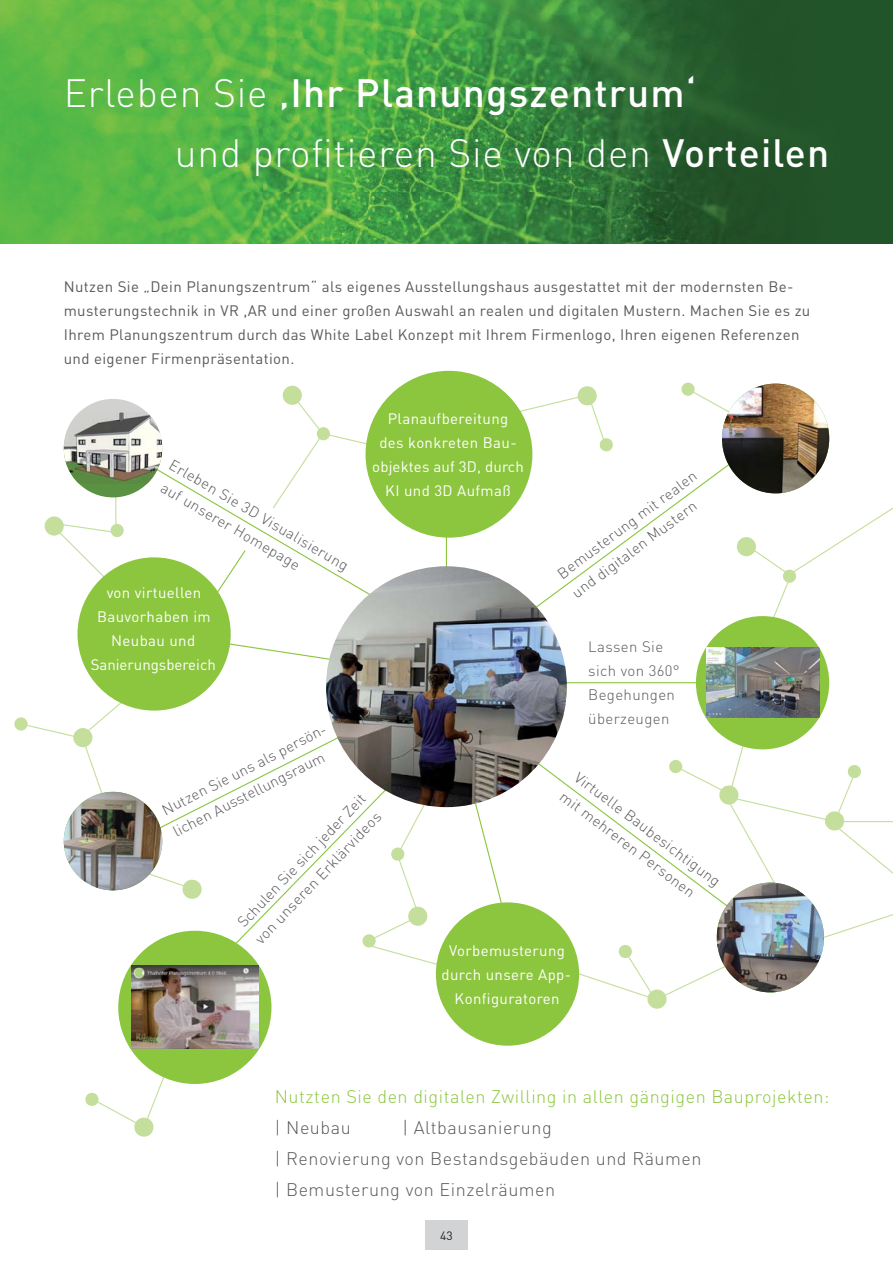
<style>
.page{position:relative;width:893px;height:1263px;background:#fff}
.page>*{position:absolute;margin:0;border:0;box-sizing:border-box;transform-origin:0 0}
.t1{font:300 39px/60px "DIN Pro";letter-spacing:.02em;color:#fff}
.t2{font:300 18px/31px "DIN Pro";letter-spacing:.03em;color:#58595b}
.t3{font:300 18px "DIN Pro";letter-spacing:.03em;color:#8cc63f}
.t4{font:15px/24px "DIN Pro";letter-spacing:.025em;color:#58595b}
.t5{font:300 15px/24px "DIN Pro";letter-spacing:.025em;color:#58595b}
.t6{font:15px/24px "DIN Pro";letter-spacing:.025em;color:#fff;text-align:center}
.t7{font:12px "DIN Pro";color:#231f20}
.s1{font-weight:500}
</style>
<div class="page">
<div style="left:425px;top:1220px;width:43px;height:30px;background:#d1d3d4"></div>
<div style="left:647px;top:989px;width:19px;height:20px;background:#c4df9b;border-radius:50%"></div>
<div style="left:14px;top:717px;width:14px;height:13px;background:#c4df9b;border-radius:50%"></div>
<div style="left:111px;top:524px;width:13px;height:13px;background:#c4df9b;border-radius:50%"></div>
<div style="left:45px;top:516px;width:19px;height:20px;background:#c4df9b;border-radius:50%"></div>
<svg style="left:54px;top:491px;width:63px;height:86px"></svg>
<svg style="left:85px;top:1069px;width:84px;height:68px"></svg>
<div style="left:283px;top:386px;width:19px;height:19px;background:#c4df9b;border-radius:50%"></div>
<svg style="left:471px;top:790px;width:37px;height:120px"></svg>
<svg style="left:19px;top:689px;width:430px;height:279px"></svg>
<svg style="left:226px;top:639px;width:110px;height:23px"></svg>
<hr style="left:446px;top:480px;width:1px;height:130px;background:#8cc63f">
<div style="left:0;top:0;width:893px;height:243px;background:#225429"></div>
<img style="left:0;top:0;width:749px;height:243px">
<img style="left:326px;top:566px;width:241px;height:241px;border-radius:50%">
<svg style="left:64px;top:399px;width:98px;height:98px"></svg>
<img style="left:64px;top:413px;width:78px;height:71px">
<div style="left:77px;top:557px;width:154px;height:153px;background:#8cc63f;border-radius:50%"></div>
<div style="left:365px;top:371px;width:167px;height:167px;background:#8cc63f;border-radius:50%"></div>
<div style="left:436px;top:902px;width:143px;height:144px;background:#8cc63f;border-radius:50%"></div>
<div style="left:118px;top:931px;width:153px;height:153px;background:#8cc63f;border-radius:50%"></div>
<img style="left:131px;top:966px;width:128px;height:83px">
<div style="left:696px;top:616px;width:133px;height:133px;background:#8cc63f;border-radius:50%"></div>
<img style="left:706px;top:648px;width:113px;height:23px">
<img style="left:64px;top:792px;width:98px;height:98px;border-radius:50%">
<svg style="left:142px;top:396px;width:243px;height:208px"></svg>
<svg style="left:532px;top:671px;width:361px;height:331px"></svg>
<hr style="left:838px;top:821px;width:55px;height:1px;background:#c4df9b">
<svg style="left:517px;top:382px;width:376px;height:244px"></svg>
<h1 class="t1" style="left:175px;top:68px;width:656px;text-indent:-111px">Erleben Sie <span class="s1">‚Ihr Planungszentrum‘<br></span>und profitieren Sie von den <span class="s1">Vorteilen</span></h1>
<p class="t4" style="left:64px;top:276px;width:748px">Nutzen Sie „Dein Planungszentrum“ als eigenes Ausstellungshaus ausgestattet mit der modernsten Be&shy;musterungstechnik in VR ,AR und einer großen Auswahl an realen und digitalen Mustern. Machen Sie es zu Ihrem Planungszentrum durch das White Label Konzept mit Ihrem Firmenlogo, Ihren eigenen Referenzen und eigener Firmenpräsentation.</p>
<p class="t6" style="left:372px;top:408px;width:153px">Planaufbereitung<br>des konkreten Bau&shy;objektes auf 3D, durch<br>KI und 3D Aufmaß</p>
<p class="t5" style="left:175px;top:455px;width:206px;rotate:30deg">Erleben Sie 3D Visualisierung auf unserer Homepage</p>
<p class="t5" style="left:553px;top:567px;width:171px;rotate:-37deg">Bemusterung mit realen und digitalen Mustern</p>
<p class="t6" style="left:91px;top:582px;width:127px">von virtuellen<br>Bauvorhaben im<br>Neubau und<br>Sanierungsbereich</p>
<p class="t5" style="left:588px;top:636px;width:93px">Lassen Sie sich von 360°<br>Begehungen überzeugen</p>
<p class="t5" style="left:159px;top:802px;width:185px;rotate:-27deg">Nutzen Sie uns als persön&shy;lichen Ausstellungsraum</p>
<p class="t5" style="left:582px;top:767px;width:180px;rotate:37deg">Virtuelle Baubesichtigung mit mehreren Personen</p>
<p class="t5" style="left:232px;top:917px;width:179px;rotate:-46deg">Schulen Sie sich jeder Zeit von unseren Erklärvideos</p>
<p class="t6" style="left:442px;top:940px;width:131px">Vorbemusterung durch unsere App-<br>Konfiguratoren</p>
<p class="t3" style="left:275px;top:1090px;width:556px">Nutzten Sie den digitalen Zwilling in allen gängigen Bauprojekten:</p>
<p class="t2" style="left:275px;top:1114px;width:77px">| Neubau</p>
<p class="t2" style="left:275px;top:1114px;width:428px;text-indent:128px">| Altbausanierung<br>| Renovierung von Bestandsgebäuden und Räumen | Bemusterung von Einzelräumen</p>
<p class="t7" style="left:440px;top:1232px;width:14px">43</p>
</div>
